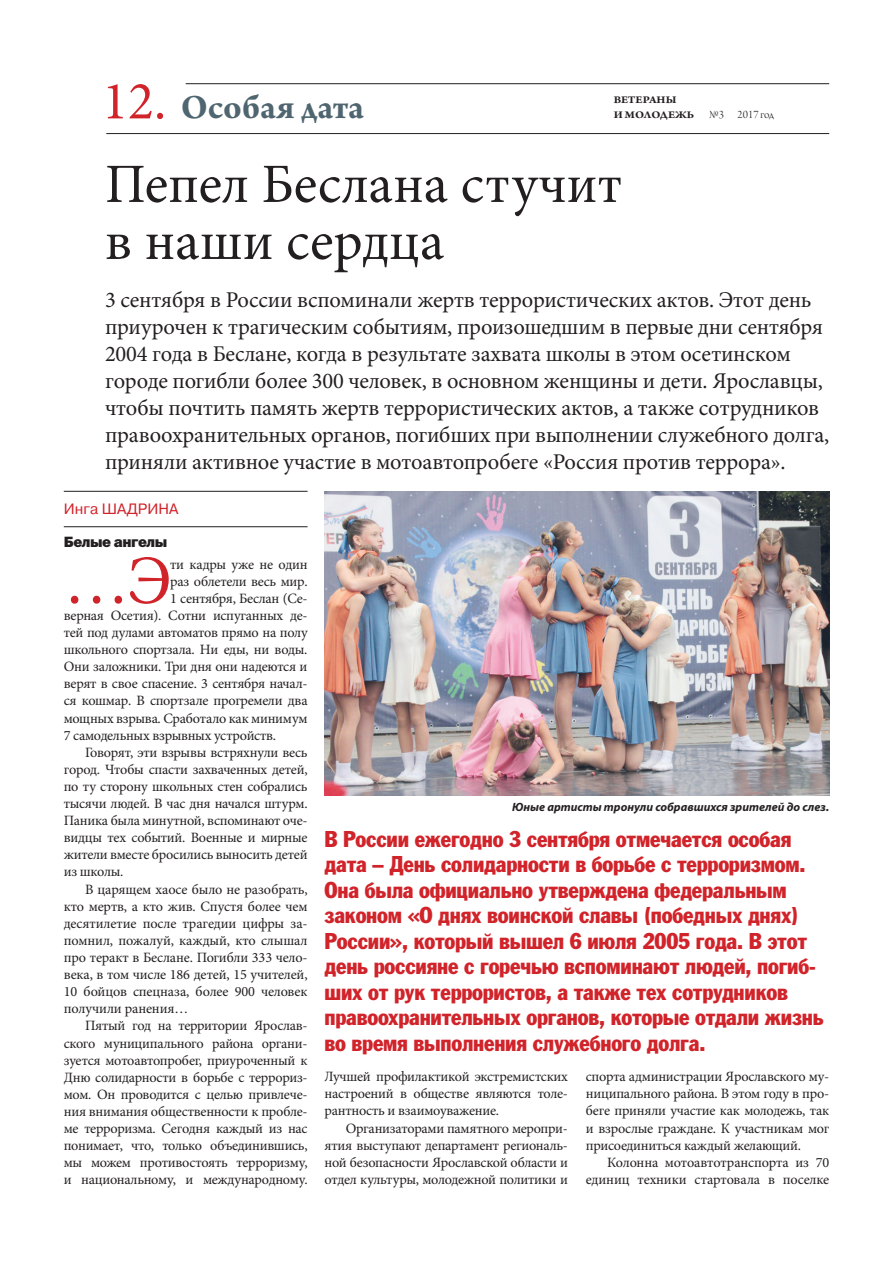
<style>
.page{position:relative;width:893px;height:1263px;background:#fff}
.page>*{position:absolute;margin:0;border:0;box-sizing:border-box;transform-origin:0 0}
.t1{font:69px "Minion Pro";color:#d1232a}
.t2{font:55.5px/57px "Minion Pro";color:#231f20}
.t3{font:54px "Minion Pro";color:#d1232a}
.t4{font:700 36px "Arno Pro";letter-spacing:-.005em;color:#4f6570}
.t5{font:22.5px/27px "Minion Pro";letter-spacing:-.01em;color:#231f20}
.t6{font:22.5px/25.5px "Fagot Condensed";letter-spacing:-.01em;color:#d1232a}
.t7{font:15px "Pragmatica";letter-spacing:.005em;color:#d1232a}
.t8{font:15px "Franklin Gothic Heavy C";letter-spacing:-.03em;color:#231f20}
.t9{font:14.25px/17.2px "Minion Pro";letter-spacing:-.02em;color:#231f20;text-align:justify}
.t10{font:italic 700 12px "Myriad Pro";color:#231f20}
.t11{font:12px "Arno Pro Light Display";color:#231f20}
.t12{font:700 10.8px "Arno Pro";letter-spacing:-.005em;color:#231f20;scale:1.11 1}
</style>
<div class="page">
<hr style="left:106px;top:133px;width:723px;height:1px;background:#231f20">
<hr style="left:186px;top:83px;width:643px;height:1px;background:#231f20">
<hr style="left:64px;top:491px;width:244px;height:1px;background:#231f20">
<hr style="left:64px;top:526px;width:244px;height:1px;background:#231f20">
<img style="left:325px;top:491px;width:504px;height:305px">
<h3 class="t3" style="left:102px;top:65px;width:66px">12.</h3>
<h3 class="t4" style="left:181px;top:86px;width:185px">Особая дата</h3>
<p class="t12" style="left:614px;top:94px;width:58px">ВЕТЕРАНЫ</p>
<p class="t12" style="left:614px;top:109px;width:74px">И МОЛОДЕЖЬ</p>
<p class="t11" style="left:710px;top:108px;width:66px">№3 2017 год</p>
<h2 class="t2" style="left:105px;top:156px;width:518px">Пепел Беслана стучит в наши сердца</h2>
<p class="t5" style="left:105px;top:286px;width:726px">3 сентября в России вспоминали жертв террористических актов. Этот день приурочен к трагическим событиям, произошедшим в первые дни сентября 2004 года в Беслане, когда в результате захвата школы в этом осетинском городе погибли более 300 человек, в основном женщины и дети. Ярославцы, чтобы почтить память жертв террористических актов, а также сотрудников правоохранительных органов, погибших при выполнении служебного долга, приняли активное участие в мотоавтопробеге «Россия против террора».</p>
<p class="t7" style="left:64px;top:500px;width:116px">Инга ШАДРИНА</p>
<p class="t8" style="left:64px;top:534px;width:105px">Белые ангелы</p>
<h1 class="t1" style="left:64px;top:535px;width:109px">…Э</h1>
<p class="t9" style="left:170px;top:555px;width:139px">ти кадры уже не один</p>
<p class="t9" style="left:170px;top:573px;width:139px">раз облетели весь мир.</p>
<p class="t9" style="left:170px;top:590px;width:139px">1 сентября, Беслан (Се-</p>
<p class="t9" style="left:64px;top:607px;width:245px">верная Осетия). Сотни испуганных де-</p>
<p class="t9" style="left:64px;top:624px;width:245px">тей под дулами автоматов прямо на полу</p>
<p class="t9" style="left:64px;top:641px;width:245px">школьного спортзала. Ни еды, ни воды.</p>
<p class="t9" style="left:64px;top:658px;width:245px">Они заложники. Три дня они надеются и</p>
<p class="t9" style="left:64px;top:675px;width:245px">верят в свое спасение. 3 сентября начал-</p>
<p class="t9" style="left:64px;top:692px;width:245px">ся кошмар. В спортзале прогремели два</p>
<p class="t9" style="left:64px;top:709px;width:245px">мощных взрыва. Сработало как минимум</p>
<p class="t9" style="left:64px;top:726px;width:214px">7 самодельных взрывных устройств.</p>
<p class="t9" style="left:85px;top:744px;width:224px">Говорят, эти взрывы встряхнули весь</p>
<p class="t9" style="left:64px;top:761px;width:245px">город. Чтобы спасти захваченных детей,</p>
<p class="t9" style="left:64px;top:778px;width:245px">по ту сторону школьных стен собрались</p>
<p class="t9" style="left:64px;top:795px;width:245px">тысячи людей. В час дня начался штурм.</p>
<p class="t9" style="left:64px;top:812px;width:245px">Паника была минутной, вспоминают оче-</p>
<p class="t9" style="left:64px;top:829px;width:245px">видцы тех событий. Военные и мирные</p>
<p class="t9" style="left:64px;top:846px;width:245px">жители вместе бросились выносить детей</p>
<p class="t9" style="left:64px;top:863px;width:61px">из школы.</p>
<p class="t9" style="left:85px;top:880px;width:224px">В царящем хаосе было не разобрать,</p>
<p class="t9" style="left:64px;top:897px;width:245px">кто мертв, а кто жив. Спустя более чем</p>
<p class="t9" style="left:64px;top:915px;width:245px">десятилетие после трагедии цифры за-</p>
<p class="t9" style="left:64px;top:932px;width:245px">помнил, пожалуй, каждый, кто слышал</p>
<p class="t9" style="left:64px;top:949px;width:245px">про теракт в Беслане. Погибли 333 чело-</p>
<p class="t9" style="left:64px;top:966px;width:245px">века, в том числе 186 детей, 15 учителей,</p>
<p class="t9" style="left:64px;top:983px;width:245px">10 бойцов спецназа, более 900 человек</p>
<p class="t9" style="left:64px;top:1000px;width:126px">получили ранения…</p>
<p class="t9" style="left:85px;top:1017px;width:224px">Пятый год на территории Ярослав-</p>
<p class="t9" style="left:64px;top:1034px;width:245px">ского муниципального района органи-</p>
<p class="t9" style="left:64px;top:1051px;width:245px">зуется мотоавтопробег, приуроченный к</p>
<p class="t9" style="left:64px;top:1068px;width:245px">Дню солидарности в борьбе с террориз-</p>
<p class="t9" style="left:64px;top:1086px;width:245px">мом. Он проводится с целью привлече-</p>
<p class="t9" style="left:64px;top:1103px;width:245px">ния внимания общественности к пробле-</p>
<p class="t9" style="left:64px;top:1120px;width:245px">ме терроризма. Сегодня каждый из нас</p>
<p class="t9" style="left:64px;top:1137px;width:245px">понимает, что, только объединившись,</p>
<p class="t9" style="left:64px;top:1154px;width:245px">мы можем противостоять терроризму,</p>
<p class="t9" style="left:64px;top:1171px;width:245px">и национальному, и международному.</p>
<p class="t10" style="left:512px;top:799px;width:318px">Юные артисты тронули собравшихся зрителей до слез.</p>
<p class="t6" style="left:325px;top:826px;width:501px">В России ежегодно 3 сентября отмечается особая дата – День солидарности в борьбе с терроризмом.<br>Она была официально утверждена федеральным законом «О днях воинской славы (победных днях)<br>России», который вышел 6 июля 2005 года. В этот день россияне с горечью вспоминают людей, погиб&shy;ших от рук террористов, а также тех сотрудников правоохранительных органов, которые отдали жизнь во время выполнения служебного долга.</p>
<p class="t9" style="left:325px;top:1068px;width:245px">Лучшей профилактикой экстремистских настроений в обществе являются толе&shy;рантность и взаимоуважение.</p>
<p class="t9" style="left:325px;top:1119px;width:245px;text-indent:21px">Организаторами памятного меропри&shy;ятия выступают департамент региональ&shy;ной безопасности Ярославской области и отдел культуры, молодежной политики и</p>
<p class="t9" style="left:586px;top:1068px;width:245px">спорта администрации Ярославского му&shy;ниципального района. В этом году в про&shy;беге приняли участие как молодежь, так и взрослые граждане. К участникам мог присоединиться каждый желающий.</p>
<p class="t9" style="left:586px;top:1154px;width:245px;text-align:right">Колонна мотоавтотранспорта из 70 единиц техники стартовала в поселке</p>
</div>
